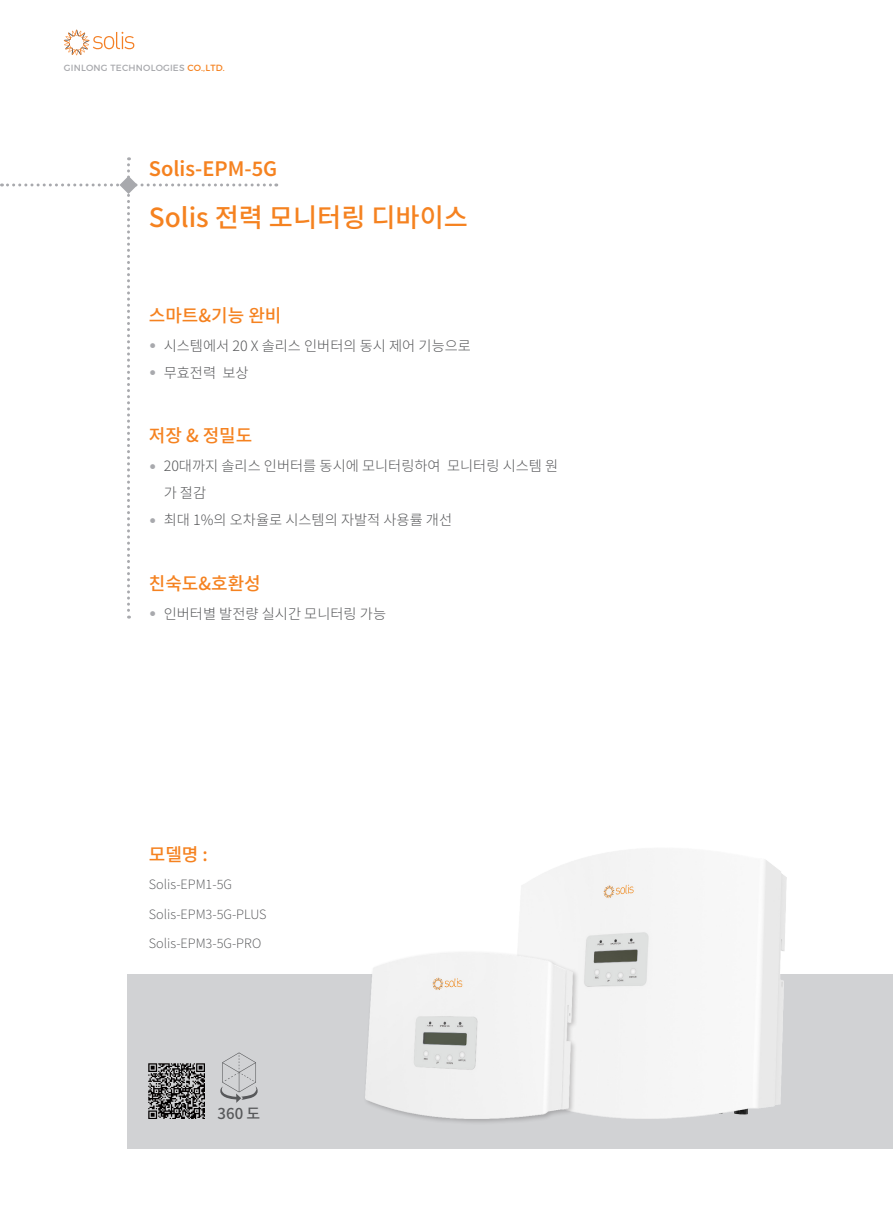
<style>
.page{position:relative;width:893px;height:1212px;background:#fff}
.page>*{position:absolute;margin:0;border:0;box-sizing:border-box;transform-origin:0 0}
.t1{font:500 26.25px "Source Han Sans SC";color:#f58220}
.t2{font:600 22.5px "Source Sans Pro";color:#f58220}
.t3{font:500 18px "Source Han Sans SC";color:#f58220}
.t4{font:500 15px "Source Han Sans SC";color:#57585a}
.t5{font:300 14.25px/27px "Source Han Sans SC";color:#57585a}
.t6{font:300 14.25px/29.5px "Source Sans Pro";color:#57585a}
.t7{font:9px "Montserrat";letter-spacing:.025em;color:#a8a9ad}
.s1{color:#f58220}
.s2{color:#a8a9ad}
</style>
<div class="page">
<div style="left:128px;top:974px;width:765px;height:174px;background:#d1d2d4"></div>
<svg style="left:64px;top:30px;width:70px;height:25px"></svg>
<img style="left:149px;top:1063px;width:55px;height:55px">
<svg style="left:220px;top:1052px;width:38px;height:51px"></svg>
<img style="left:518px;top:849px;width:269px;height:269px">
<div style="left:363px;top:950px;width:216px;height:175px;background:#231f20;opacity:.25"></div>
<img style="left:366px;top:952px;width:207px;height:166px">
<svg style="left:1px;top:157px;width:276px;height:462px"></svg>
<p class="t7" style="left:64px;top:63px;width:163px">GINLONG TECHNOLOGIES <span class="s1">CO.,LTD.</span></p>
<h2 class="t2" style="left:149px;top:154px;width:130px">Solis-EPM-5G</h2>
<h1 class="t1" style="left:149px;top:203px;width:321px">Solis 전력 모니터링 디바이스</h1>
<p class="t3" style="left:149px;top:305px;width:134px">스마트&amp;기능 완비</p>
<p class="t5" style="left:149px;top:332px;width:324px"><span class="s2">•</span> 시스템에서 20 X 솔리스 인버터의 동시 제어 기능으로</p>
<p class="t5" style="left:149px;top:359px;width:101px"><span class="s2">•</span> 무효전력 보상</p>
<p class="t3" style="left:149px;top:426px;width:105px">저장 &amp; 정밀도</p>
<p class="t5" style="left:164px;top:453px;width:396px;text-indent:-15px"><span class="s2">•</span> 20대까지 솔리스 인버터를 동시에 모니터링하여 모니터링 시스템 원 가 절감</p>
<p class="t5" style="left:149px;top:507px;width:305px"><span class="s2">•</span> 최대 1%의 오차율로 시스템의 자발적 사용률 개선</p>
<p class="t3" style="left:149px;top:573px;width:114px">친숙도&amp;호환성</p>
<p class="t5" style="left:149px;top:600px;width:239px"><span class="s2">•</span> 인버터별 발전량 실시간 모니터링 가능</p>
<p class="t3" style="left:149px;top:845px;width:61px">모델명 :</p>
<p class="t6" style="left:149px;top:870px;width:119px">Solis-EPM1-5G<br>Solis-EPM3-5G-PLUS<br>Solis-EPM3-5G-PRO</p>
<p class="t4" style="left:218px;top:1105px;width:44px">360 도</p>
</div>
